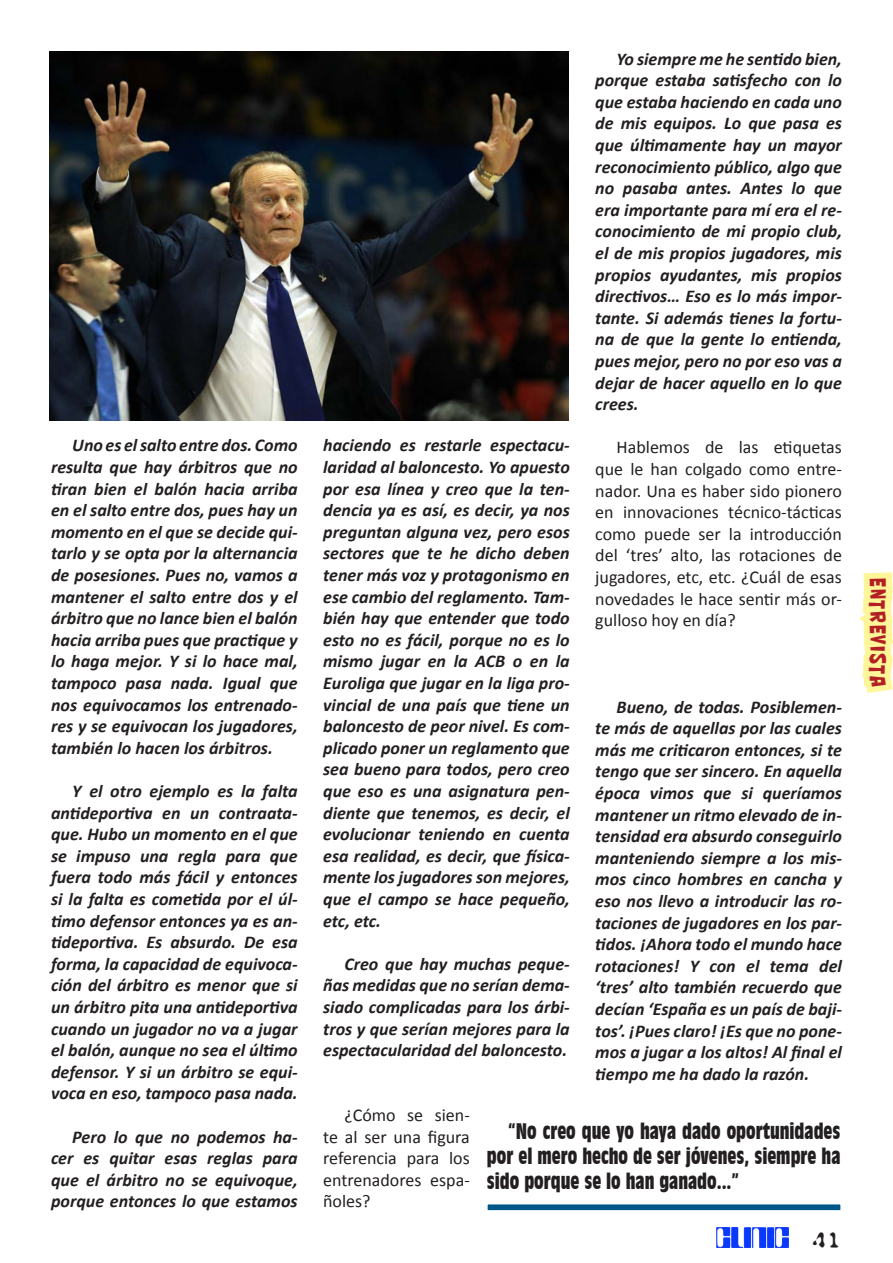
<style>
.page{position:relative;width:893px;height:1263px;background:#fff}
.page>*{position:absolute;margin:0;border:0;box-sizing:border-box;transform-origin:0 0}
.t1{font:700 condensed 21px/25.2px "Incised 901 BT";color:#231f20;text-align:justify}
.t2{font:21px "Nightclub BTN Cn";letter-spacing:.08em;color:#b22024}
.t3{font:italic 700 18px/21.6px "Calibri";color:#231f20;text-align:justify}
.t4{font:18px/21.6px "Calibri";color:#231f20;text-align:justify}
</style>
<div class="page">
<img style="left:716px;top:1227px;width:72px;height:20px">
<svg style="left:487px;top:1204px;width:354px;height:7px;background:#30779d"></svg>
<svg style="left:859px;top:572px;width:34px;height:121px"></svg>
<img style="left:50px;top:51px;width:518px;height:370px">
<p class="t3" style="left:51px;top:434px;width:248px;text-indent:21px">Uno es el salto entre dos. Como resulta que hay árbitros que no tiran bien el balón hacia arriba en el salto entre dos, pues hay un momento en el que se decide qui&shy;tarlo y se opta por la alternancia de posesiones. Pues no, vamos a mantener el salto entre dos y el árbitro que no lance bien el balón hacia arriba pues que practique y lo haga mejor. Y si lo hace mal, tampoco pasa nada. Igual que nos equivocamos los entrenado&shy;res y se equivocan los jugadores, también lo hacen los árbitros.</p>
<p class="t3" style="left:51px;top:779px;width:248px;text-indent:21px">Y el otro ejemplo es la falta antideportiva en un contraata&shy;que. Hubo un momento en el que se impuso una regla para que fuera todo más fácil y entonces si la falta es cometida por el úl&shy;timo defensor entonces ya es an&shy;tideportiva. Es absurdo. De esa forma, la capacidad de equivoca&shy;ción del árbitro es menor que si un árbitro pita una antideportiva cuando un jugador no va a jugar el balón, aunque no sea el último defensor. Y si un árbitro se equi&shy;voca en eso, tampoco pasa nada.</p>
<p class="t3" style="left:51px;top:1125px;width:248px;text-indent:21px">Pero lo que no podemos ha&shy;cer es quitar esas reglas para que el árbitro no se equivoque, porque entonces lo que estamos</p>
<p class="t3" style="left:595px;top:47px;width:248px;text-indent:21px">Yo siempre me he sentido bien, porque estaba satisfecho con lo que estaba haciendo en cada uno de mis equipos. Lo que pasa es que últimamente hay un mayor reconocimiento público, algo que no pasaba antes. Antes lo que era importante para mí era el re&shy;conocimiento de mi propio club, el de mis propios jugadores, mis propios ayudantes, mis propios directivos… Eso es lo más impor&shy;tante. Si además tienes la fortu&shy;na de que la gente lo entienda, pues mejor, pero no por eso vas a dejar de hacer aquello en lo que crees.</p>
<p class="t4" style="left:595px;top:436px;width:248px;text-indent:21px">Hablemos de las etiquetas que le han colgado como entre&shy;nador. Una es haber sido pionero en innovaciones técnico-tácticas como puede ser la introducción del ‘tres’ alto, las rotaciones de jugadores, etc, etc. ¿Cuál de esas novedades le hace sentir más or&shy;gulloso hoy en día?</p>
<p class="t3" style="left:323px;top:434px;width:248px">haciendo es restarle espectacu&shy;laridad al baloncesto. Yo apuesto por esa línea y creo que la ten&shy;dencia ya es así, es decir, ya nos preguntan alguna vez, pero esos sectores que te he dicho deben tener más voz y protagonismo en ese cambio del reglamento. Tam&shy;bién hay que entender que todo esto no es fácil, porque no es lo mismo jugar en la ACB o en la Euroliga que jugar en la liga pro&shy;vincial de una país que tiene un baloncesto de peor nivel. Es com&shy;plicado poner un reglamento que sea bueno para todos, pero creo que eso es una asignatura pen&shy;diente que tenemos, es decir, el evolucionar teniendo en cuenta esa realidad, es decir, que física&shy;mente los jugadores son mejores, que el campo se hace pequeño, etc, etc.</p>
<p class="t3" style="left:323px;top:952px;width:248px;text-indent:21px">Creo que hay muchas peque&shy;ñas medidas que no serían dema&shy;siado complicadas para los árbi&shy;tros y que serían mejores para la espectacularidad del baloncesto.</p>
<p class="t3" style="left:595px;top:695px;width:248px;text-indent:21px">Bueno, de todas. Posiblemen&shy;te más de aquellas por las cuales más me criticaron entonces, si te tengo que ser sincero. En aquella época vimos que si queríamos mantener un ritmo elevado de in&shy;tensidad era absurdo conseguirlo manteniendo siempre a los mis&shy;mos cinco hombres en cancha y eso nos llevo a introducir las ro&shy;taciones de jugadores en los par&shy;tidos. ¡Ahora todo el mundo hace rotaciones! Y con el tema del ‘tres’ alto también recuerdo que decían ‘España es un país de baji&shy;tos’. ¡Pues claro! ¡Es que no pone&shy;mos a jugar a los altos! Al final el tiempo me ha dado la razón.</p>
<p class="t1" style="left:487px;top:1119px;width:355px;text-indent:21px">“No creo que yo haya dado oportunidades por el mero hecho de ser jóvenes, siempre ha sido porque se lo han ganado...”</p>
<p class="t4" style="left:323px;top:1103px;width:148px;text-indent:21px">¿Cómo se sien&shy;te al ser una figura referencia para los entrenadores espa&shy;ñoles?</p>
<p class="t2" style="left:893px;top:578px;width:110px;rotate:90deg">ENTREVISTA</p>
</div>
